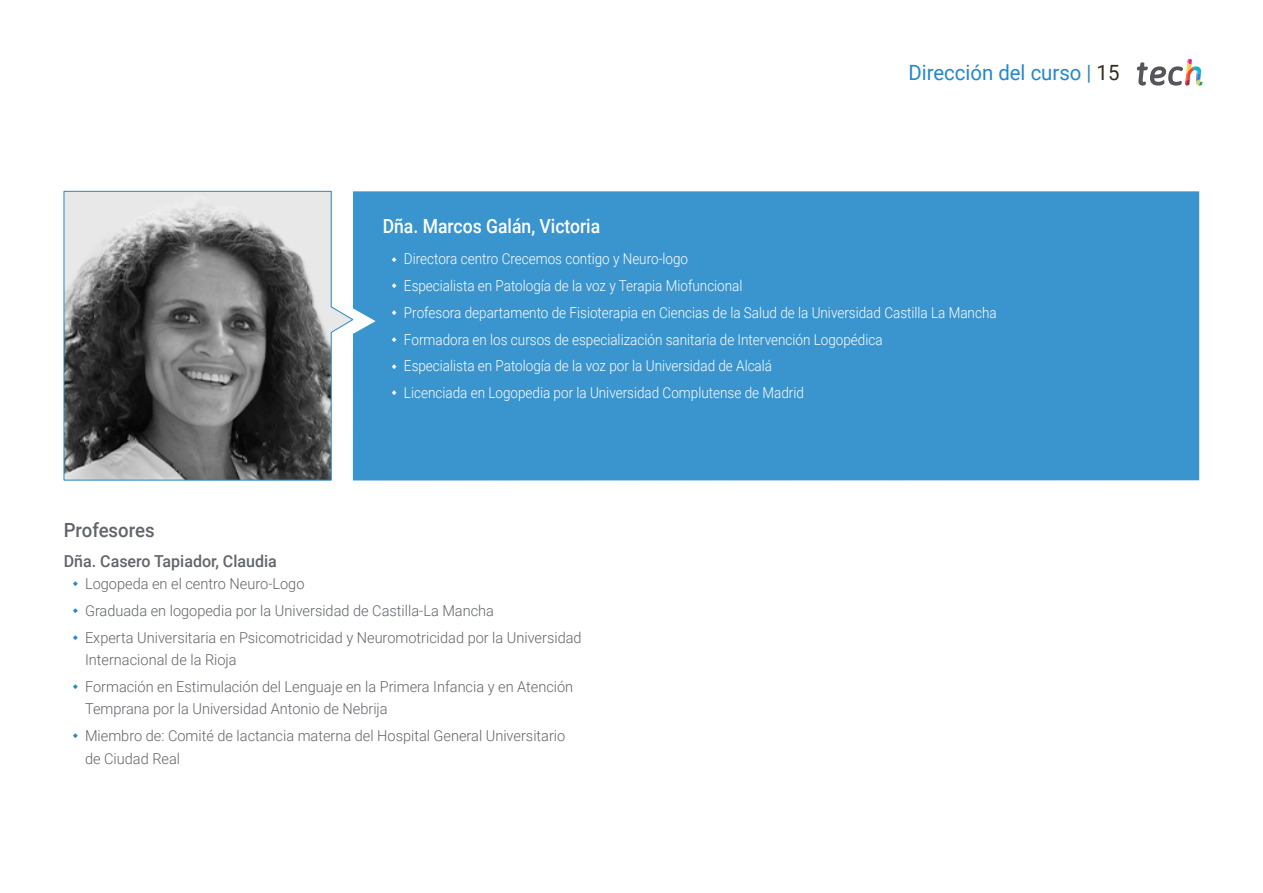
<style>
.page{position:relative;width:1263px;height:893px;background:#fff}
.page>*{position:absolute;margin:0;border:0;box-sizing:border-box;transform-origin:0 0}
.t1{font:21px "Roboto";color:#2488c9}
.t2{font:500 19.5px "Roboto";color:#fff;scale:.9 1}
.t3{font:500 19.5px "Roboto";color:#61646a;scale:.95 1}
.t4{font:500 16.5px "Roboto";color:#61646a}
.t5{font:300 15px/26.7px "Roboto";color:#fff;scale:.9 1}
.t6{font:300 15px/26.7px "Roboto";color:#61646a}
.s1{color:#312e20}
</style>
<div class="page">
<div style="left:353px;top:191px;width:846px;height:289px;background:#3a94ce"></div>
<svg style="left:64px;top:191px;width:289px;height:289px;background:#7e7e7f"></svg>
<svg style="left:1137px;top:59px;width:65px;height:27px"></svg>
<svg style="left:392px;top:257px;width:5px;height:5px"></svg>
<svg style="left:392px;top:283px;width:5px;height:5px"></svg>
<svg style="left:392px;top:310px;width:5px;height:5px"></svg>
<svg style="left:392px;top:337px;width:5px;height:5px"></svg>
<svg style="left:392px;top:364px;width:5px;height:5px"></svg>
<svg style="left:392px;top:390px;width:5px;height:5px"></svg>
<h1 class="t1" style="left:908px;top:57px;width:213px">Dirección del curso | <span class="s1">15</span></h1>
<h2 class="t2" style="left:383px;top:212px;width:243px">Dña. Marcos Galán, Victoria</h2>
<p class="t5" style="left:404px;top:245px;width:660px">Directora centro Crecemos contigo y Neuro-logo<br>Especialista en Patología de la voz y Terapia Miofuncional<br>Profesora departamento de Fisioterapia en Ciencias de la Salud de la Universidad Castilla La Mancha Formadora en los cursos de especialización sanitaria de Intervención Logopédica<br>Especialista en Patología de la voz por la Universidad de Alcalá<br>Licenciada en Logopedia por la Universidad Complutense de Madrid</p>
<h2 class="t3" style="left:64px;top:517px;width:97px">Profesores</h2>
<p class="t4" style="left:64px;top:549px;width:214px">Dña. Casero Tapiador, Claudia</p>
<p class="t6" style="left:85px;top:570px;width:498px">Logopeda en el centro Neuro-Logo<br>Graduada en logopedia por la Universidad de Castilla-La Mancha<br>Experta Universitaria en Psicomotricidad y Neuromotricidad por la Universidad</p>
<p class="t6" style="left:85px;top:646px;width:490px">Internacional de la Rioja<br>Formación en Estimulación del Lenguaje en la Primera Infancia y en Atención</p>
<p class="t6" style="left:85px;top:695px;width:482px">Temprana por la Universidad Antonio de Nebrija<br>Miembro de: Comité de lactancia materna del Hospital General Universitario</p>
<p class="t6" style="left:85px;top:744px;width:97px">de Ciudad Real</p>
</div>
